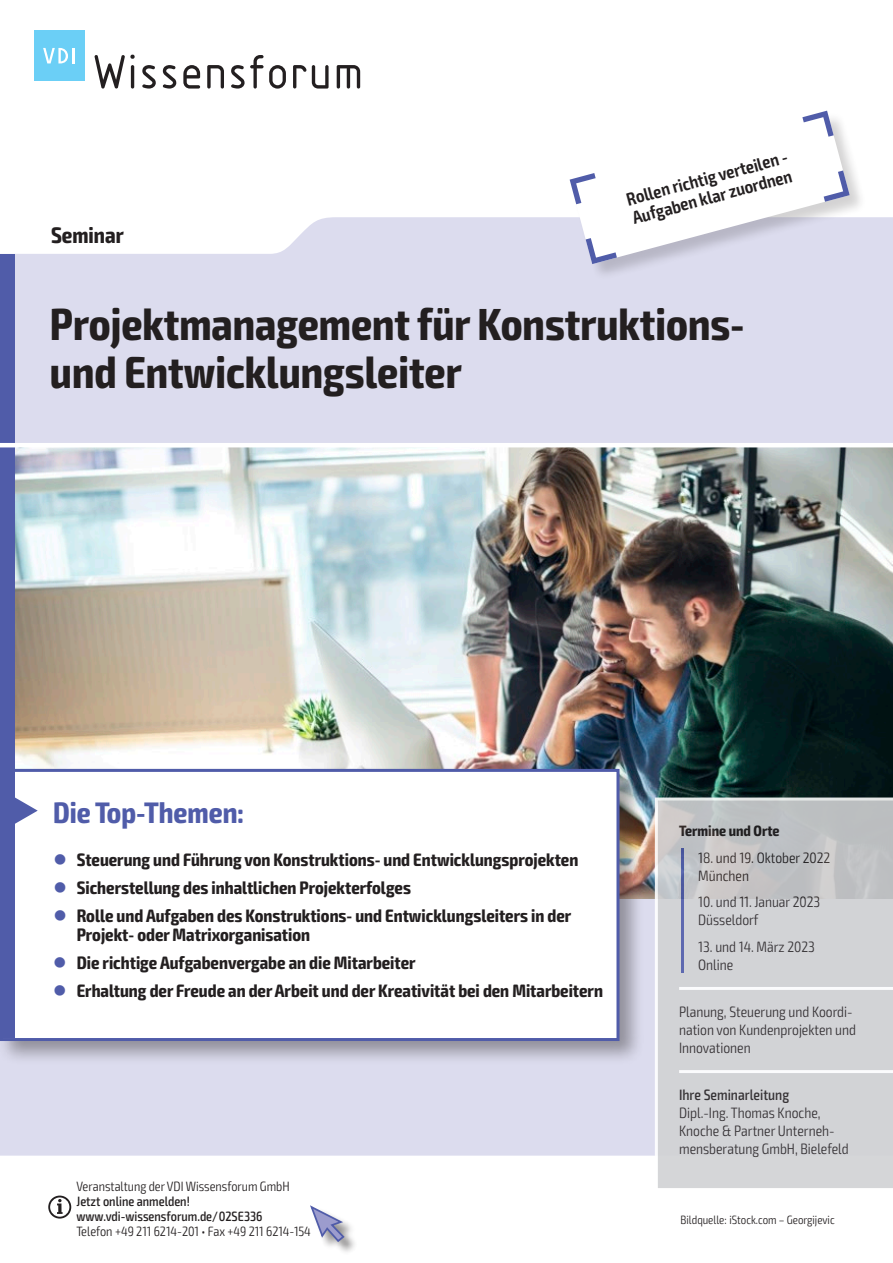
<style>
.page{position:relative;width:893px;height:1263px;background:#fff}
.page>*{position:absolute;margin:0;border:0;box-sizing:border-box;transform-origin:0 0}
.t1{font:700 condensed 45px/48px "Exo 2";color:#231f20}
.t2{font:700 condensed 29.7px "Exo 2";color:#505ca9}
.t3{font:700 condensed 22.5px "Exo 2";color:#231f20}
.t4{font:700 condensed 18px/19.5px "Exo 2";color:#231f20}
.t5{font:600 condensed 18px/19.5px "Exo 2";color:#231f20}
.t6{font:300 condensed 15px/18px "Exo 2";color:#231f20}
.t7{font:500 condensed 15px "Exo 2";color:#231f20}
.t8{font:700 condensed 15px "Exo 2";color:#231f20}
.t9{font:300 condensed 13.5px "Exo 2";color:#231f20}
.t10{font:500 condensed 13.5px/15px "Exo 2";color:#231f20}
.t11{font:300 condensed 12px "Exo 2";color:#231f20}
.s1{color:#505ca9}
</style>
<div class="page">
<div style="left:0;top:217px;width:893px;height:938px;background:#dcdcee"></div>
<img style="left:14px;top:447px;width:879px;height:451px">
<div style="left:0;top:765px;width:644px;height:300px;background:#231f20;opacity:.4"></div>
<div style="left:2px;top:770px;width:616px;height:269px;background:#fff"></div>
<div style="left:3px;top:772px;width:11px;height:266px;background:#505ca9"></div>
<div style="left:0;top:769px;width:619px;height:272px;border:3px solid #505ca9"></div>
<svg style="left:14px;top:796px;width:24px;height:29px"></svg>
<div style="left:0;top:254px;width:14px;height:519px;background:#505ca9"></div>
<div style="left:311px;top:1206px;width:47px;height:49px;background:#231f20;opacity:.5"></div>
<svg style="left:310px;top:1205px;width:36px;height:38px"></svg>
<hr style="left:0;top:443px;width:893px;height:4px;background:#fff">
<svg style="left:655px;top:797px;width:238px;height:391px;background:#cecfd2"></svg>
<svg style="left:48px;top:1195px;width:23px;height:23px"></svg>
<svg style="left:94px;top:54px;width:41px;height:35px"></svg>
<svg style="left:142px;top:65px;width:14px;height:24px"></svg>
<svg style="left:163px;top:65px;width:13px;height:24px"></svg>
<svg style="left:183px;top:65px;width:17px;height:24px"></svg>
<svg style="left:207px;top:65px;width:17px;height:24px"></svg>
<svg style="left:231px;top:55px;width:55px;height:34px"></svg>
<svg style="left:293px;top:65px;width:36px;height:24px"></svg>
<svg style="left:337px;top:65px;width:23px;height:24px"></svg>
<div style="left:34px;top:30px;width:50px;height:51px;background:#6bcff6"></div>
<svg style="left:43px;top:48px;width:31px;height:15px"></svg>
<div style="left:570px;top:111px;width:297px;height:170px;background:#231f20;opacity:.2"></div>
<svg style="left:570px;top:111px;width:280px;height:153px"></svg>
<p class="t3" style="left:51px;top:221px;width:74px">Seminar</p>
<p class="t5" style="left:624px;top:190px;width:168px;rotate:-15deg">Rollen richtig verteilen -<br>Aufgaben klar zuordnen</p>
<h1 class="t1" style="left:50px;top:301px;width:696px">Projektmanagement für Konstruktions&shy;und Entwicklungsleiter</h1>
<h2 class="t2" style="left:53px;top:794px;width:192px">Die Top-Themen:</h2>
<p class="t4" style="left:53px;top:850px;width:526px"><span class="s1">●</span> Steuerung und Führung von Konstruktions- und Entwicklungsprojekten</p>
<p class="t4" style="left:53px;top:878px;width:359px"><span class="s1">●</span> Sicherstellung des inhaltlichen Projekterfolges</p>
<p class="t4" style="left:77px;top:906px;width:496px;text-indent:-23px"><span class="s1">●</span> Rolle und Aufgaben des Konstruktions- und Entwicklungsleiters in der<br>Projekt- oder Matrixorganisation</p>
<p class="t4" style="left:53px;top:953px;width:364px"><span class="s1">●</span> Die richtige Aufgabenvergabe an die Mitarbeiter</p>
<p class="t4" style="left:53px;top:981px;width:551px"><span class="s1">●</span> Erhaltung der Freude an der Arbeit und der Kreativität bei den Mitarbeitern</p>
<p class="t9" style="left:77px;top:1178px;width:215px">Veranstaltung der VDI Wissensforum GmbH</p>
<p class="t10" style="left:77px;top:1194px;width:187px">Jetzt online anmelden! www.vdi-wissensforum.de/02SE336</p>
<p class="t9" style="left:77px;top:1223px;width:236px">Telefon +49 211 6214-201 • Fax +49 211 6214-154</p>
<p class="t8" style="left:679px;top:822px;width:102px">Termine und Orte</p>
<p class="t6" style="left:698px;top:849px;width:134px">18. und 19. Oktober 2022<br>München</p>
<p class="t6" style="left:698px;top:893px;width:123px">10. und 11. Januar 2023<br>Düsseldorf</p>
<p class="t6" style="left:698px;top:938px;width:118px">13. und 14. März 2023<br>Online</p>
<p class="t6" style="left:679px;top:1003px;width:178px">Planung, Steuerung und Koordi&shy;nation von Kundenprojekten und<br>Innovationen</p>
<p class="t7" style="left:679px;top:1086px;width:112px">Ihre Seminarleitung</p>
<p class="t6" style="left:679px;top:1104px;width:171px">Dipl.-Ing. Thomas Knoche,<br>Knoche &amp; Partner Unterneh&shy;mensberatung GmbH, Bielefeld</p>
<p class="t11" style="left:681px;top:1212px;width:156px">Bildquelle: iStock.com – Georgijevic</p>
</div>
